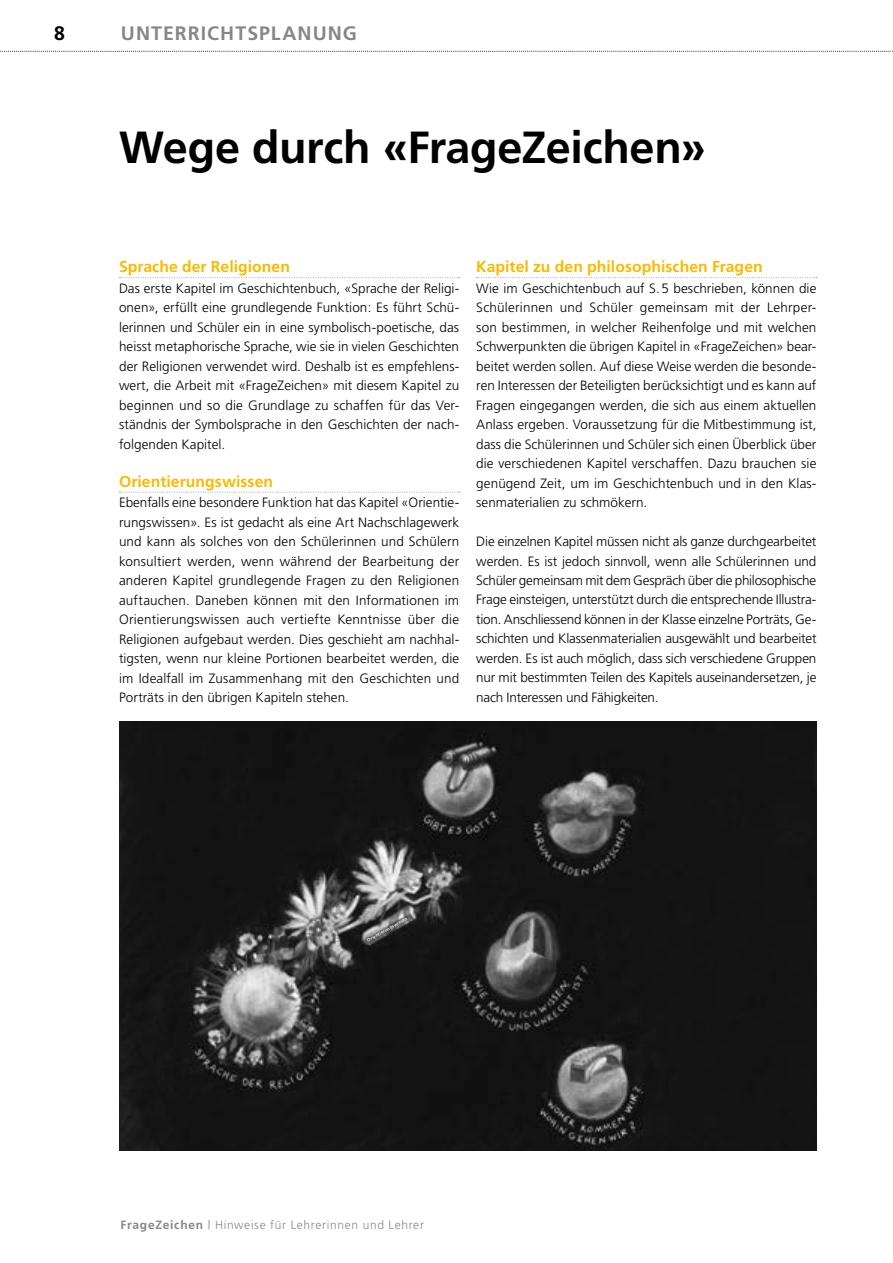
<style>
.page{position:relative;width:893px;height:1263px;background:#fff}
.page>*{position:absolute;margin:0;border:0;box-sizing:border-box;transform-origin:0 0}
.t1{font:700 45px "Frutiger";letter-spacing:-.005em;color:#000}
.t2{font:700 19.5px "Frutiger";letter-spacing:.055em;color:#868786}
.t3{font:700 19.5px "Frutiger";color:#000}
.t4{font:700 15.75px "Frutiger";letter-spacing:.005em;color:#fbb900}
.t5{font:300 13.5px/19.5px "Frutiger";color:#000;text-align:justify}
.t6{font:300 12px "Frutiger";letter-spacing:.055em;color:#868786}
.t7{font:700 4.5px "Frutiger";color:#fff}
.s1{font-weight:700}
</style>
<div class="page">
<img style="left:119px;top:722px;width:697px;height:429px">
<svg style="left:0;top:51px;width:893px;height:1px"></svg>
<svg style="left:119px;top:277px;width:341px;height:1px"></svg>
<svg style="left:119px;top:492px;width:341px;height:1px"></svg>
<svg style="left:477px;top:277px;width:340px;height:1px"></svg>
<h2 class="t3" style="left:54px;top:22px;width:12px">8</h2>
<h2 class="t2" style="left:121px;top:22px;width:238px">UNTERRICHTSPLANUNG</h2>
<h1 class="t1" style="left:119px;top:120px;width:589px">Wege durch «FrageZeichen»</h1>
<p class="t4" style="left:119px;top:258px;width:172px">Sprache der Religionen</p>
<p class="t5" style="left:119px;top:278px;width:342px">Das erste Kapitel im Geschichtenbuch, «Sprache der Religi&shy;onen», erfüllt eine grundlegende Funktion: Es führt Schü&shy;lerinnen und Schüler ein in eine symbolisch-poetische, das heisst metaphorische Sprache, wie sie in vielen Geschichten der Religionen verwendet wird. Deshalb ist es empfehlens&shy;wert, die Arbeit mit «FrageZeichen» mit diesem Kapitel zu beginnen und so die Grundlage zu schaffen für das Ver&shy;ständnis der Symbolsprache in den Geschichten der nach&shy;folgenden Kapitel.</p>
<p class="t4" style="left:119px;top:472px;width:156px">Orientierungswissen</p>
<p class="t5" style="left:119px;top:493px;width:342px">Ebenfalls eine besondere Funktion hat das Kapitel «Orientie&shy;rungswissen». Es ist gedacht als eine Art Nachschlagewerk und kann als solches von den Schülerinnen und Schülern konsultiert werden, wenn während der Bearbeitung der anderen Kapitel grundlegende Fragen zu den Religionen auftauchen. Daneben können mit den Informationen im Orientierungswissen auch vertiefte Kenntnisse über die Religionen aufgebaut werden. Dies geschieht am nachhal&shy;tigsten, wenn nur kleine Portionen bearbeitet werden, die im Idealfall im Zusammenhang mit den Geschichten und Porträts in den übrigen Kapiteln stehen.</p>
<p class="t4" style="left:476px;top:258px;width:288px">Kapitel zu den philosophischen Fragen</p>
<p class="t5" style="left:476px;top:278px;width:342px">Wie im Geschichtenbuch auf S.5 beschrieben, können die Schülerinnen und Schüler gemeinsam mit der Lehrper&shy;son bestimmen, in welcher Reihenfolge und mit welchen Schwerpunkten die übrigen Kapitel in «FrageZeichen» bear&shy;beitet werden sollen. Auf diese Weise werden die besonde&shy;ren Interessen der Beteiligten berücksichtigt und es kann auf Fragen eingegangen werden, die sich aus einem aktuellen Anlass ergeben. Voraussetzung für die Mitbestimmung ist, dass die Schülerinnen und Schüler sich einen Überblick über die verschiedenen Kapitel verschaffen. Dazu brauchen sie genügend Zeit, um im Geschichtenbuch und in den Klas&shy;senmaterialien zu schmökern.</p>
<p class="t5" style="left:476px;top:531px;width:342px">Die einzelnen Kapitel müssen nicht als ganze durchgearbeitet werden. Es ist jedoch sinnvoll, wenn alle Schülerinnen und Schüler gemeinsam mit dem Gespräch über die philosophische Frage einsteigen, unterstützt durch die entsprechende Illustra&shy;tion. Anschliessend können in der Klasse einzelne Porträts, Ge&shy;schichten und Klassenmaterialien ausgewählt und bearbeitet werden. Es ist auch möglich, dass sich verschiedene Gruppen nur mit bestimmten Teilen des Kapitels auseinandersetzen, je nach Interessen und Fähigkeiten.</p>
<p class="t7" style="left:366px;top:938px;width:47px;rotate:-30deg">Orientierungswissen</p>
<p class="t6" style="left:121px;top:1218px;width:305px"><span class="s1">FrageZeichen</span> | Hinweise für Lehrerinnen und Lehrer</p>
</div>
